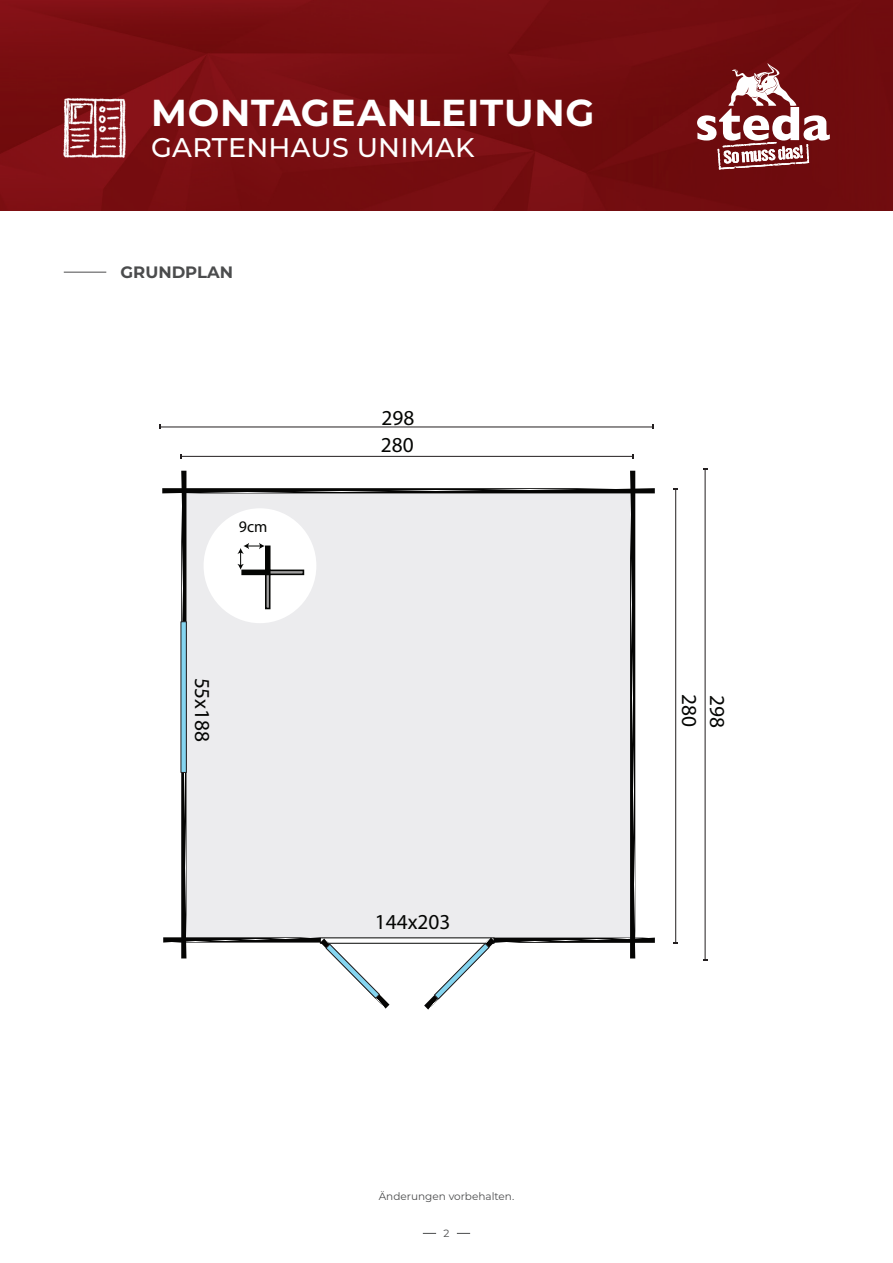
<style>
.page{position:relative;width:893px;height:1263px;background:#fff}
.page>*{position:absolute;margin:0;border:0;box-sizing:border-box;transform-origin:0 0}
.t1{font:700 37.5px "Montserrat";letter-spacing:.02em;color:#fff}
.t2{font:500 27px "Montserrat";letter-spacing:.01em;color:#fff}
.t3{font:21.3px "Myriad Pro";color:#040503}
.t4{font:700 16.5px "Montserrat";color:#4b4c4d}
.t5{font:16.2px "Myriad Pro";color:#040503}
.t6{font:10.5px "Montserrat";color:#4b4c4d}
</style>
<div class="page">
<img style="left:0;top:0;width:893px;height:211px">
<svg style="left:698px;top:63px;width:131px;height:106px"></svg>
<img style="left:64px;top:97px;width:62px;height:64px">
<svg style="left:423px;top:1233px;width:13px;height:1px"></svg>
<svg style="left:457px;top:1233px;width:13px;height:1px"></svg>
<svg style="left:159px;top:424px;width:549px;height:586px"></svg>
<hr style="left:675px;top:489px;width:1px;height:454px;background:#231f20">
<hr style="left:705px;top:469px;width:1px;height:491px;background:#231f20">
<hr style="left:181px;top:456px;width:452px;height:1px;background:#231f20">
<hr style="left:160px;top:427px;width:493px;height:1px;background:#231f20">
<svg style="left:162px;top:471px;width:493px;height:538px"></svg>
<hr style="left:64px;top:272px;width:42px;height:1px;background:#4b4c4d">
<h1 class="t1" style="left:151px;top:86px;width:445px">MONTAGEANLEITUNG</h1>
<p class="t2" style="left:151px;top:128px;width:325px">GARTENHAUS UNIMAK</p>
<p class="t4" style="left:120px;top:260px;width:114px">GRUNDPLAN</p>
<p class="t5" style="left:239px;top:516px;width:30px">9cm</p>
<p class="t3" style="left:215px;top:677px;width:66px;rotate:90deg">55x188</p>
<p class="t3" style="left:382px;top:404px;width:34px">298</p>
<p class="t3" style="left:381px;top:431px;width:34px">280</p>
<p class="t3" style="left:375px;top:908px;width:77px">144x203</p>
<p class="t3" style="left:702px;top:694px;width:34px;rotate:90deg">280</p>
<p class="t3" style="left:730px;top:695px;width:34px;rotate:90deg">298</p>
<p class="t6" style="left:379px;top:1189px;width:137px">Änderungen vorbehalten.</p>
<p class="t6" style="left:443px;top:1225px;width:7px">2</p>
</div>
